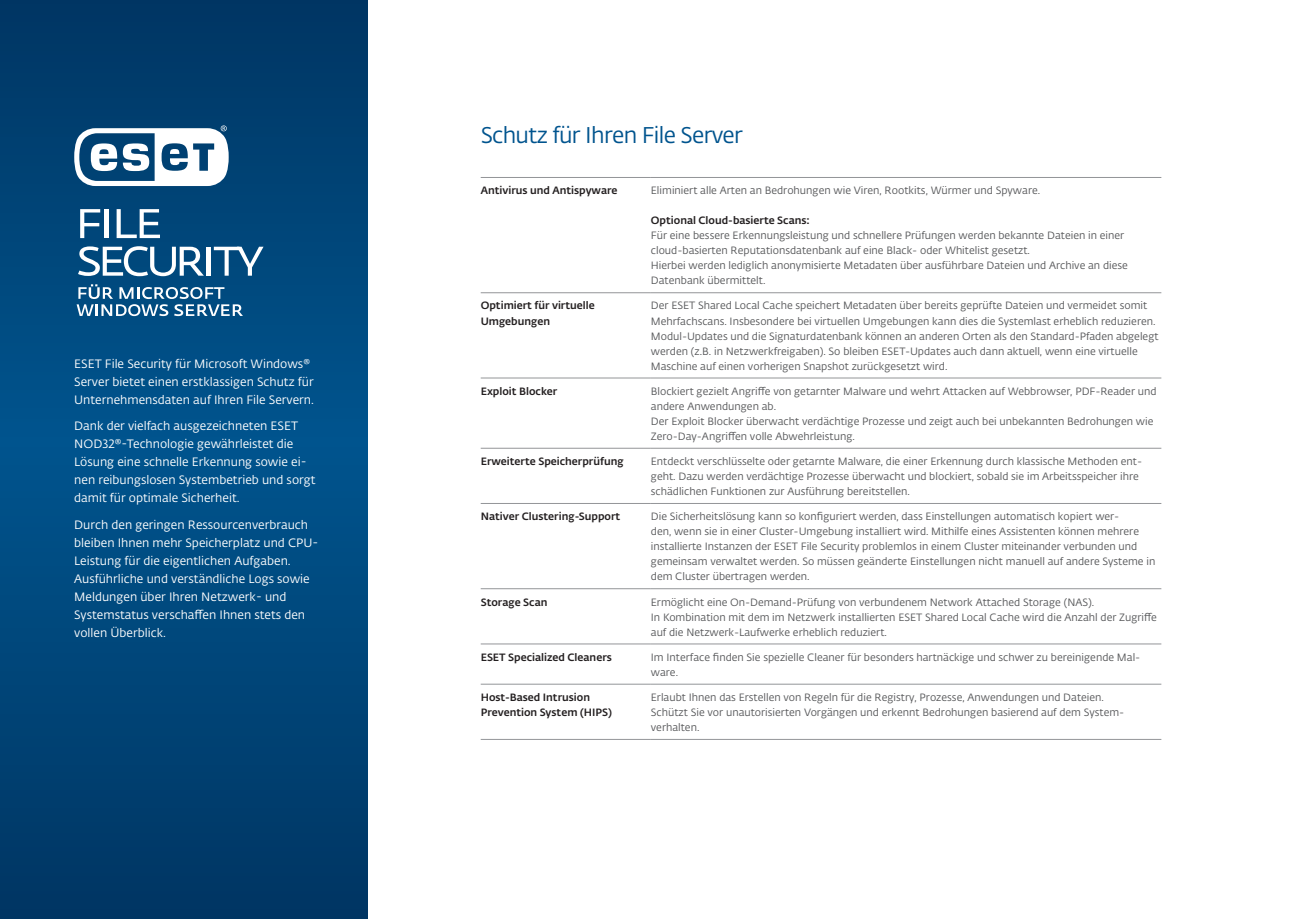
<style>
.page{position:relative;width:1289px;height:919px;background:#fff}
.page>*{position:absolute;margin:0;border:0;box-sizing:border-box;transform-origin:0 0}
.t1{font:22.5px "Fedra Sans Alt Pro Book LF";letter-spacing:-.03em;color:#00548e}
.t2{font:12px/18px "Fedra Sans Alt Pro Book LF";color:#fff}
.t3{font:10.5px/15px "Fedra Sans Alt Pro Book LF";color:#57585a}
.t4{font:10.5px/15px "Fedra Sans Alt Pro Med LF";color:#231f20}
</style>
<div class="page">
<svg style="left:0;top:0;width:368px;height:918px;background:#004478"></svg>
<hr style="left:480px;top:177px;width:171px;height:1px;background:#939598">
<hr style="left:651px;top:177px;width:510px;height:1px;background:#939598">
<hr style="left:480px;top:292px;width:171px;height:1px;background:#939598">
<hr style="left:651px;top:292px;width:510px;height:1px;background:#939598">
<hr style="left:480px;top:448px;width:171px;height:1px;background:#939598">
<hr style="left:651px;top:448px;width:510px;height:1px;background:#939598">
<hr style="left:480px;top:503px;width:171px;height:1px;background:#939598">
<hr style="left:651px;top:503px;width:510px;height:1px;background:#939598">
<hr style="left:480px;top:588px;width:171px;height:1px;background:#939598">
<hr style="left:651px;top:588px;width:510px;height:1px;background:#939598">
<hr style="left:480px;top:643px;width:171px;height:1px;background:#939598">
<hr style="left:651px;top:643px;width:510px;height:1px;background:#939598">
<hr style="left:480px;top:683px;width:171px;height:1px;background:#939598">
<hr style="left:651px;top:683px;width:510px;height:1px;background:#939598">
<hr style="left:480px;top:377px;width:171px;height:1px;background:#939598">
<hr style="left:651px;top:377px;width:510px;height:1px;background:#939598">
<hr style="left:480px;top:739px;width:171px;height:1px;background:#939598">
<hr style="left:651px;top:739px;width:510px;height:1px;background:#939598">
<svg style="left:80px;top:209px;width:20px;height:29px"></svg>
<hr style="left:105px;top:209px;width:4px;height:29px;background:#fff">
<svg style="left:117px;top:209px;width:43px;height:29px"></svg>
<svg style="left:78px;top:246px;width:126px;height:30px"></svg>
<hr style="left:207px;top:247px;width:4px;height:29px;background:#fff">
<svg style="left:214px;top:247px;width:49px;height:29px"></svg>
<svg style="left:74px;top:125px;width:155px;height:61px"></svg>
<svg style="left:77px;top:284px;width:166px;height:32px"></svg>
<p class="t2" style="left:74px;top:354px;width:241px">ESET File Security für Microsoft Windows®<br>Server bietet einen erstklassigen Schutz für<br>Unternehmensdaten auf Ihren File Servern.</p>
<p class="t2" style="left:74px;top:417px;width:243px">Dank der vielfach ausgezeichneten ESET NOD32®-Technologie gewährleistet die Lösung eine schnelle Erkennung sowie ei&shy;nen reibungslosen Systembetrieb und sorgt damit für optimale Sicherheit.</p>
<p class="t2" style="left:74px;top:515px;width:245px">Durch den geringen Ressourcenverbrauch bleiben Ihnen mehr Speicherplatz und CPU-Leistung für die eigentlichen Aufgaben.<br>Ausführliche und verständliche Logs sowie Meldungen über Ihren Netzwerk- und Systemstatus verschaffen Ihnen stets den vollen Überblick.</p>
<h1 class="t1" style="left:480px;top:119px;width:264px">Schutz für Ihren File Server</h1>
<p class="t4" style="left:480px;top:182px;width:138px">Antivirus und Antispyware</p>
<p class="t3" style="left:651px;top:183px;width:391px">Eliminiert alle Arten an Bedrohungen wie Viren, Rootkits, Würmer und Spyware.</p>
<p class="t4" style="left:651px;top:212px;width:160px">Optional Cloud-basierte Scans:</p>
<p class="t3" style="left:651px;top:228px;width:478px">Für eine bessere Erkennungsleistung und schnellere Prüfungen werden bekannte Dateien in einer cloud-basierten Reputationsdatenbank auf eine Black- oder Whitelist gesetzt.<br>Hierbei werden lediglich anonymisierte Metadaten über ausführbare Dateien und Archive an diese Datenbank übermittelt.</p>
<p class="t4" style="left:480px;top:297px;width:116px">Optimiert für virtuelle<br>Umgebungen</p>
<p class="t3" style="left:651px;top:298px;width:509px">Der ESET Shared Local Cache speichert Metadaten über bereits geprüfte Dateien und vermeidet somit Mehrfachscans. Insbesondere bei virtuellen Umgebungen kann dies die Systemlast erheblich reduzieren.<br>Modul-Updates und die Signaturdatenbank können an anderen Orten als den Standard-Pfaden abgelegt werden (z.B. in Netzwerkfreigaben). So bleiben ESET-Updates auch dann aktuell, wenn eine virtuelle Maschine auf einen vorherigen Snapshot zurückgesetzt wird.</p>
<p class="t4" style="left:480px;top:383px;width:78px">Exploit Blocker</p>
<p class="t3" style="left:651px;top:383px;width:507px">Blockiert gezielt Angriffe von getarnter Malware und wehrt Attacken auf Webbrowser, PDF-Reader und andere Anwendungen ab.<br>Der Exploit Blocker überwacht verdächtige Prozesse und zeigt auch bei unbekannten Bedrohungen wie Zero-Day-Angriffen volle Abwehrleistung.</p>
<p class="t4" style="left:480px;top:453px;width:144px">Erweiterte Speicherprüfung</p>
<p class="t3" style="left:651px;top:453px;width:493px">Entdeckt verschlüsselte oder getarnte Malware, die einer Erkennung durch klassische Methoden ent&shy;geht. Dazu werden verdächtige Prozesse überwacht und blockiert, sobald sie im Arbeitsspeicher ihre schädlichen Funktionen zur Ausführung bereitstellen.</p>
<p class="t4" style="left:480px;top:508px;width:141px">Nativer Clustering-Support</p>
<p class="t3" style="left:651px;top:508px;width:506px">Die Sicherheitslösung kann so konfiguriert werden, dass Einstellungen automatisch kopiert wer-<br>den, wenn sie in einer Cluster-Umgebung installiert wird. Mithilfe eines Assistenten können mehrere installierte Instanzen der ESET File Security problemlos in einem Cluster miteinander verbunden und gemeinsam verwaltet werden. So müssen geänderte Einstellungen nicht manuell auf andere Systeme in dem Cluster übertragen werden.</p>
<p class="t4" style="left:480px;top:593px;width:68px">Storage Scan</p>
<p class="t3" style="left:651px;top:594px;width:507px">Ermöglicht eine On-Demand-Prüfung von verbundenem Network Attached Storage (NAS).<br>In Kombination mit dem im Netzwerk installierten ESET Shared Local Cache wird die Anzahl der Zugriffe auf die Netzwerk-Laufwerke erheblich reduziert.</p>
<p class="t4" style="left:480px;top:649px;width:133px">ESET Specialized Cleaners</p>
<p class="t3" style="left:651px;top:649px;width:491px">Im Interface finden Sie spezielle Cleaner für besonders hartnäckige und schwer zu bereinigende Mal&shy;ware.</p>
<p class="t4" style="left:480px;top:689px;width:133px">Host-Based Intrusion<br>Prevention System (HIPS)</p>
<p class="t3" style="left:651px;top:689px;width:475px">Erlaubt Ihnen das Erstellen von Regeln für die Registry, Prozesse, Anwendungen und Dateien.<br>Schützt Sie vor unautorisierten Vorgängen und erkennt Bedrohungen basierend auf dem System&shy;verhalten.</p>
</div>
